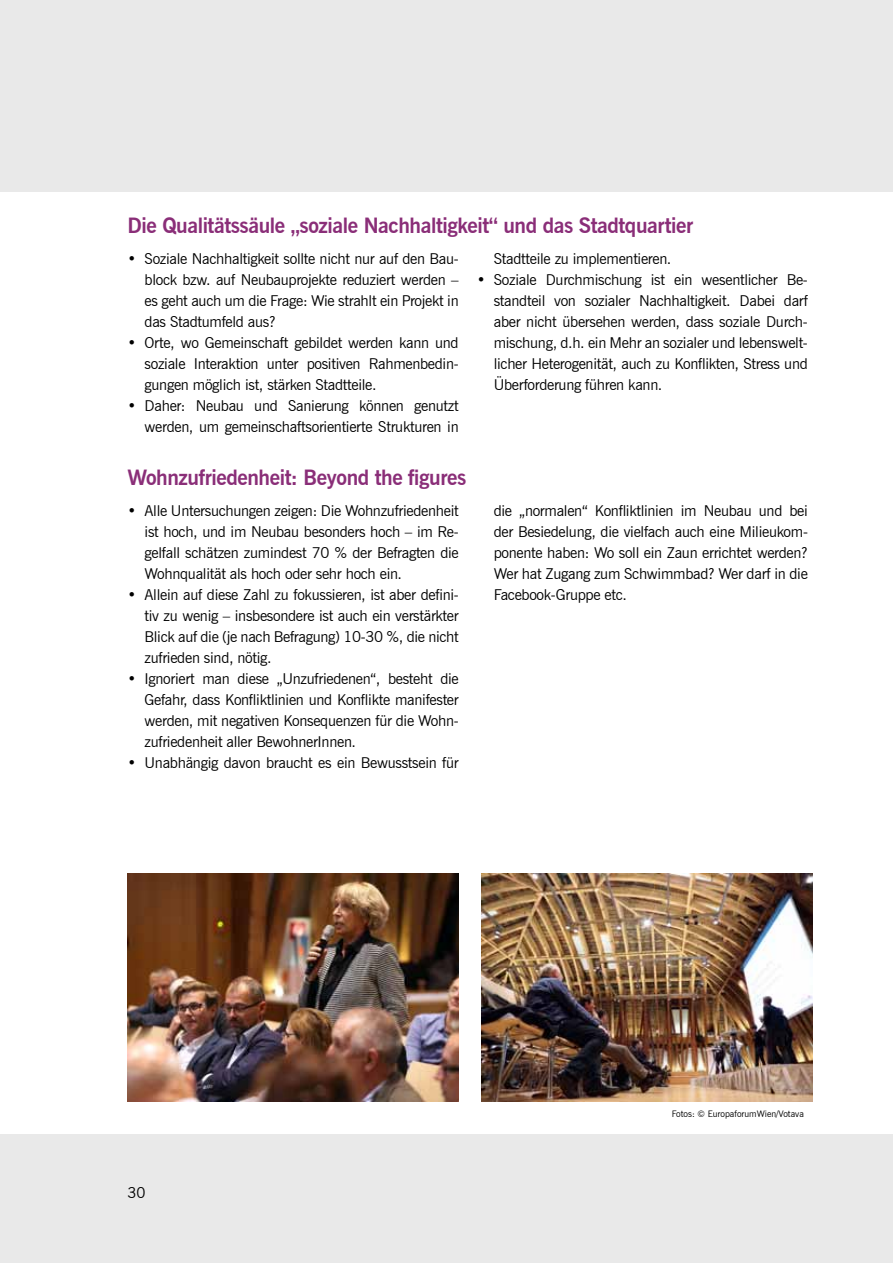
<style>
.page{position:relative;width:893px;height:1263px;background:#fff}
.page>*{position:absolute;margin:0;border:0;box-sizing:border-box;transform-origin:0 0}
.t1{font:700 21px "News Gothic BT";letter-spacing:-.02em;color:#8a2e78}
.t2{font:15px/21px "News Gothic BT";letter-spacing:-.02em;color:#000;text-align:justify}
.t3{font:9px "News Gothic BT";color:#000}
</style>
<div class="page">
<div style="left:0;top:1134px;width:893px;height:129px;background:#e9e9e9"></div>
<div style="left:0;top:0;width:893px;height:191px;background:#e9e9e9"></div>
<img style="left:128px;top:873px;width:331px;height:228px">
<img style="left:481px;top:873px;width:331px;height:228px">
<h1 class="t1" style="left:128px;top:212px;width:567px">Die Qualitätssäule „soziale Nachhaltigkeit“ und das Stadtquartier</h1>
<p class="t2" style="left:145px;top:248px;width:316px;text-indent:-17px">• Soziale Nachhaltigkeit sollte nicht nur auf den Bau&shy;block bzw. auf Neubauprojekte reduziert werden – es geht auch um die Frage: Wie strahlt ein Projekt in das Stadtumfeld aus?</p>
<p class="t2" style="left:145px;top:332px;width:316px;text-indent:-17px">• Orte, wo Gemeinschaft gebildet werden kann und soziale Interaktion unter positiven Rahmenbedin&shy;gungen möglich ist, stärken Stadtteile.</p>
<p class="t2" style="left:128px;top:395px;width:333px;text-align:right">• Daher: Neubau und Sanierung können genutzt werden, um gemeinschaftsorientierte Strukturen in</p>
<p class="t2" style="left:494px;top:248px;width:179px">Stadtteile zu implementieren.</p>
<p class="t2" style="left:494px;top:269px;width:316px;text-indent:-17px">• Soziale Durchmischung ist ein wesentlicher Be&shy;standteil von sozialer Nachhaltigkeit. Dabei darf aber nicht übersehen werden, dass soziale Durch&shy;mischung, d.h. ein Mehr an sozialer und lebenswelt&shy;licher Heterogenität, auch zu Konflikten, Stress und Überforderung führen kann.</p>
<h1 class="t1" style="left:128px;top:464px;width:340px">Wohnzufriedenheit: Beyond the figures</h1>
<p class="t2" style="left:145px;top:500px;width:316px;text-indent:-17px">• Alle Untersuchungen zeigen: Die Wohnzufriedenheit ist hoch, und im Neubau besonders hoch – im Re&shy;gelfall schätzen zumindest 70 % der Befragten die Wohnqualität als hoch oder sehr hoch ein.</p>
<p class="t2" style="left:145px;top:584px;width:316px;text-indent:-17px">• Allein auf diese Zahl zu fokussieren, ist aber defini&shy;tiv zu wenig – insbesondere ist auch ein verstärkter Blick auf die (je nach Befragung) 10-30 %, die nicht zufrieden sind, nötig.</p>
<p class="t2" style="left:145px;top:668px;width:316px;text-indent:-17px">• Ignoriert man diese „Unzufriedenen“, besteht die Gefahr, dass Konfliktlinien und Konflikte manifester werden, mit negativen Konsequenzen für die Wohn&shy;zufriedenheit aller BewohnerInnen.</p>
<p class="t2" style="left:128px;top:752px;width:333px">• Unabhängig davon braucht es ein Bewusstsein für</p>
<p class="t2" style="left:494px;top:500px;width:316px">die „normalen“ Konfliktlinien im Neubau und bei der Besiedelung, die vielfach auch eine Milieukom&shy;ponente haben: Wo soll ein Zaun errichtet werden?<br>Wer hat Zugang zum Schwimmbad? Wer darf in die Facebook-Gruppe etc.</p>
<p class="t2" style="left:128px;top:1182px;width:20px">30</p>
<p class="t3" style="left:672px;top:1108px;width:134px">Fotos: © EuropaforumWien/Votava</p>
</div>
